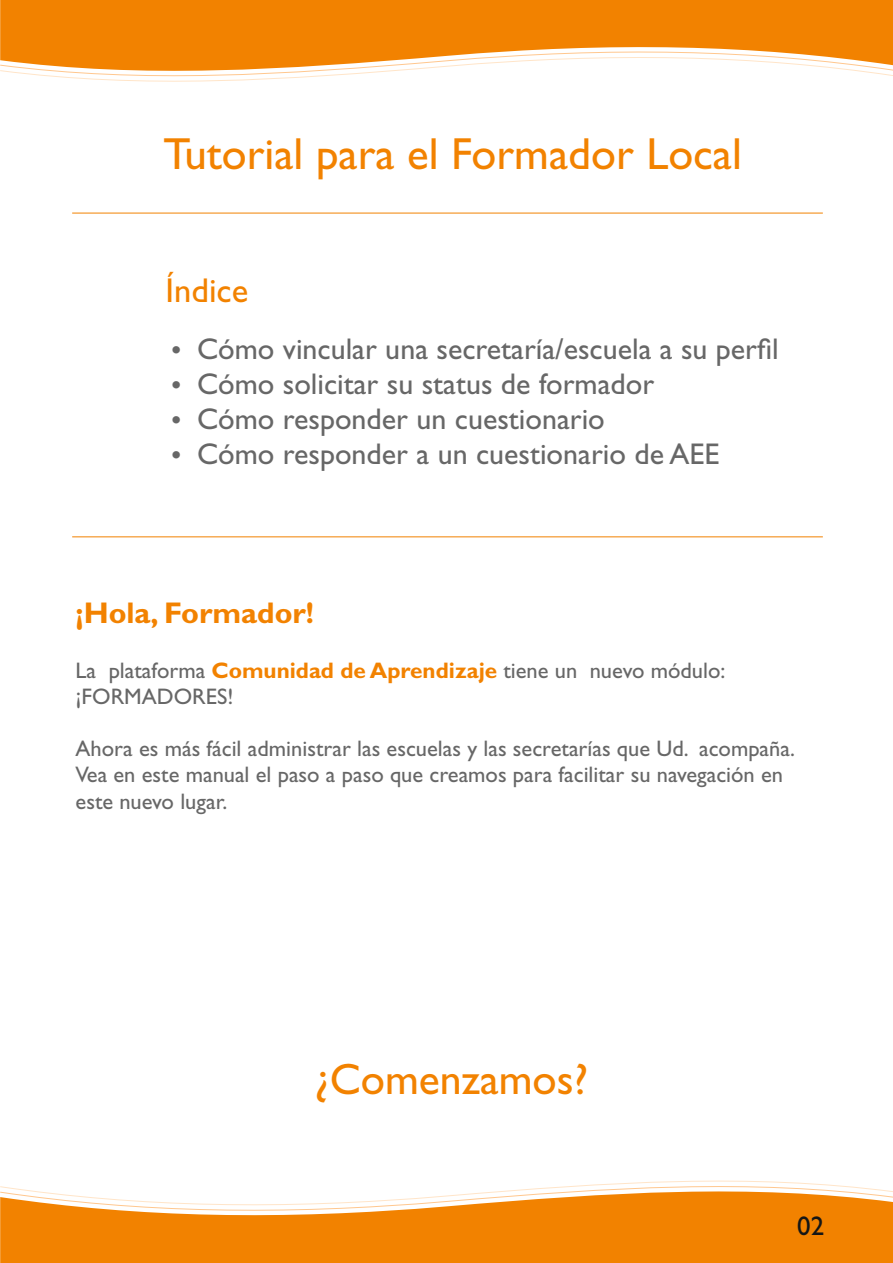
<style>
.page{position:relative;width:893px;height:1263px;background:#fff}
.page>*{position:absolute;margin:0;border:0;box-sizing:border-box;transform-origin:0 0}
.t1{font:45px "Gill Sans Std";color:#f28200}
.t2{font:43.8px "Gill Sans Std";color:#f28200}
.t3{font:34.5px "Gill Sans Std";color:#f28200}
.t4{font:30px/34.8px "Gill Sans Std";color:#676767}
.t5{font:700 30px "Gill Sans Std";color:#f28200}
.t6{font:27px "Gill Sans Std";color:#151616}
.t7{font:22.5px/26.1px "Gill Sans Std";color:#676767}
.s1{font-weight:700;color:#f28200}
</style>
<div class="page">
<div style="left:0;top:0;width:893px;height:47px;background:#f28200"></div>
<svg style="left:0;top:47px;width:893px;height:35px"></svg>
<div style="left:0;top:1216px;width:893px;height:47px;background:#f28200"></div>
<svg style="left:0;top:1180px;width:893px;height:36px"></svg>
<hr style="left:72px;top:213px;width:751px;height:1px;background:#f28200">
<hr style="left:72px;top:536px;width:751px;height:1px;background:#f28200">
<h1 class="t1" style="left:164px;top:138px;width:580px">Tutorial para el Formador Local</h1>
<h3 class="t3" style="left:166px;top:279px;width:84px">Índice</h3>
<h3 class="t4" style="left:197px;top:336px;width:583px">Cómo vincular una secretaría/escuela a su perfil Cómo solicitar su status de formador<br>Cómo responder un cuestionario<br>Cómo responder a un cuestionario de AEE</h3>
<h3 class="t5" style="left:76px;top:603px;width:240px">¡Hola, Formador!</h3>
<p class="t7" style="left:76px;top:661px;width:651px">La plataforma <span class="s1">Comunidad de Aprendizaje</span> tiene un nuevo módulo: ¡FORMADORES!</p>
<p class="t7" style="left:76px;top:739px;width:721px">Ahora es más fácil administrar las escuelas y las secretarías que Ud. acompaña.<br>Vea en este manual el paso a paso que creamos para facilitar su navegación en este nuevo lugar.</p>
<h2 class="t2" style="left:315px;top:1064px;width:275px">¿Comenzamos?</h2>
<p class="t6" style="left:797px;top:1217px;width:28px">02</p>
</div>
